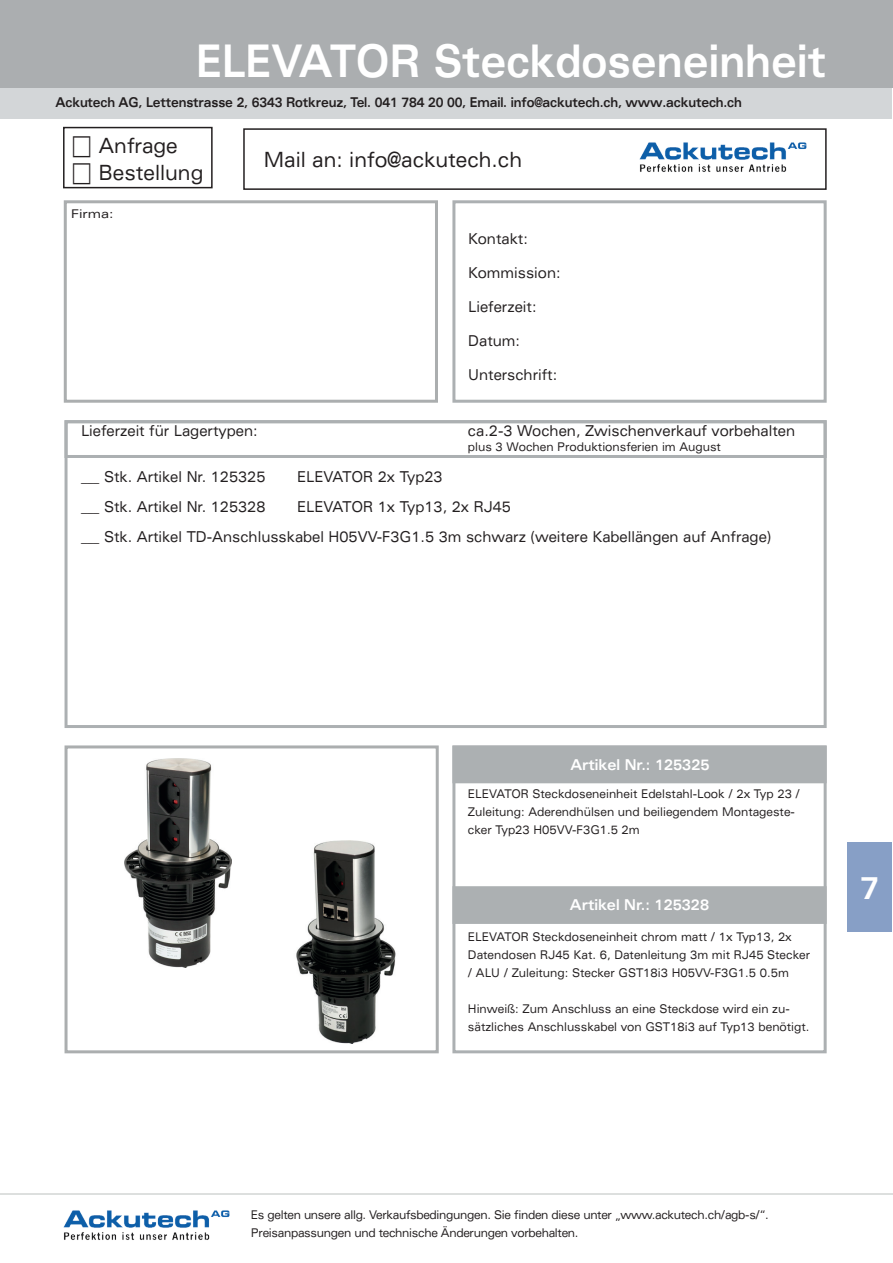
<style>
.page{position:relative;width:893px;height:1263px;background:#fff}
.page>*{position:absolute;margin:0;border:0;box-sizing:border-box;transform-origin:0 0}
.t1{font:700 expanded 45px "Univers LT Std";color:#fff;scale:.78 1}
.t2{font:700 expanded 31.5px "Univers LT Std";color:#fff;scale:.82 1}
.t3{font:expanded 21px/27px "Univers LT Std";color:#231f20;scale:.82 1}
.t4{font:expanded 15px/30px "Univers LT Std";color:#231f20;scale:.82 1}
.t5{font:700 expanded 15px "Univers LT Std";color:#fff;scale:.82 1}
.t6{font:700 expanded 13.5px "Univers LT Std";letter-spacing:-.015em;color:#231f20;scale:.78 1}
.t7{font:expanded 12px/18px "Univers LT Std";color:#231f20;scale:.82 1}
.t8{font:expanded 12px/18px "Univers LT Std";letter-spacing:-.03em;color:#231f20;scale:.82 1}
.t9{font:expanded 12px "Univers LT Std";color:#231f20}
</style>
<div class="page">
<hr style="left:0;top:1193px;width:893px;height:2px;background:#d2d5d4">
<img style="left:63px;top:1210px;width:167px;height:30px">
<div style="left:1px;top:88px;width:891px;height:30px;background:#d3d6d8"></div>
<div style="left:0;top:0;width:893px;height:87px;background:#abaeb0"></div>
<div style="left:847px;top:843px;width:45px;height:89px;background:#879fc6"></div>
<img style="left:124px;top:759px;width:108px;height:208px">
<div style="left:65px;top:745px;width:374px;height:308px;border:3px solid #abaeaf"></div>
<img style="left:296px;top:841px;width:100px;height:202px">
<div style="left:452px;top:886px;width:375px;height:38px;background:#acb0b2;border:3px solid #acb0b2"></div>
<div style="left:452px;top:746px;width:375px;height:37px;background:#acb0b2"></div>
<div style="left:452px;top:745px;width:375px;height:308px;border:3px solid #acb0b2"></div>
<div style="left:65px;top:420px;width:762px;height:38px;background:#fff;border:3px solid #acb0b2"></div>
<div style="left:65px;top:420px;width:762px;height:308px;border:3px solid #acb0b2"></div>
<div style="left:452px;top:200px;width:375px;height:203px;border:3px solid #acb0b2"></div>
<div style="left:64px;top:200px;width:374px;height:203px;border:3px solid #abaeaf"></div>
<img style="left:639px;top:142px;width:168px;height:30px">
<div style="left:63px;top:127px;width:150px;height:61px;border:2px solid #231f20"></div>
<div style="left:243px;top:128px;width:584px;height:62px;border:2px solid #231f20"></div>
<h1 class="t1" style="left:196px;top:35px;width:809px">ELEVATOR Steckdoseneinheit</h1>
<p class="t6" style="left:56px;top:94px;width:881px">Ackutech AG, Lettenstrasse 2, 6343 Rotkreuz, Tel. 041 784 20 00, Email. info@ackutech.ch, www.ackutech.ch</p>
<h3 class="t3" style="left:99px;top:131px;width:129px">Anfrage<br>Bestellung</h3>
<p class="t9" style="left:71px;top:206px;width:44px">Firma:</p>
<h3 class="t3" style="left:264px;top:145px;width:317px">Mail an: info@ackutech.ch</h3>
<p class="t4" style="left:468px;top:223px;width:74px">Kontakt:</p>
<p class="t4" style="left:468px;top:257px;width:114px">Kommission:</p>
<p class="t4" style="left:468px;top:291px;width:85px">Lieferzeit:</p>
<p class="t4" style="left:468px;top:325px;width:65px">Datum:</p>
<p class="t4" style="left:468px;top:359px;width:110px">Unterschrift:</p>
<p class="t4" style="left:81px;top:416px;width:217px">Lieferzeit für Lagertypen:</p>
<p class="t4" style="left:468px;top:416px;width:401px">ca.2-3 Wochen, Zwischenverkauf vorbehalten</p>
<p class="t7" style="left:468px;top:438px;width:310px">plus 3 Wochen Produktionsferien im August</p>
<p class="t4" style="left:81px;top:461px;width:226px">___ Stk. Artikel Nr. 125325</p>
<p class="t4" style="left:297px;top:461px;width:179px">ELEVATOR 2x Typ23</p>
<p class="t4" style="left:81px;top:491px;width:226px">___ Stk. Artikel Nr. 125328</p>
<p class="t4" style="left:81px;top:491px;width:843px;text-indent:216px">ELEVATOR 1x Typ13, 2x RJ45<br>___ Stk. Artikel TD-Anschlusskabel H05VV-F3G1.5 3m schwarz (weitere Kabellängen auf Anfrage)</p>
<p class="t5" style="left:570px;top:756px;width:171px">Artikel Nr.: 125325</p>
<p class="t7" style="left:468px;top:784px;width:406px">ELEVATOR Steckdoseneinheit Edelstahl-Look / 2x Typ 23 /<br>Zuleitung: Aderendhülsen und beiliegendem Montageste&shy;cker Typ23 H05VV-F3G1.5 2m</p>
<p class="t5" style="left:570px;top:896px;width:171px">Artikel Nr.: 125328</p>
<p class="t7" style="left:468px;top:927px;width:419px">ELEVATOR Steckdoseneinheit chrom matt / 1x Typ13, 2x<br>Datendosen RJ45 Kat. 6, Datenleitung 3m mit RJ45 Stecker / ALU / Zuleitung: Stecker GST18i3 H05VV-F3G1.5 0.5m</p>
<p class="t7" style="left:468px;top:999px;width:418px">Hinweiß: Zum Anschluss an eine Steckdose wird ein zu&shy;sätzliches Anschlusskabel von GST18i3 auf Typ13 benötigt.</p>
<h2 class="t2" style="left:860px;top:870px;width:25px">7</h2>
<p class="t8" style="left:251px;top:1205px;width:633px">Es gelten unsere allg. Verkaufsbedingungen. Sie finden diese unter „www.ackutech.ch/agb-s/“.<br>Preisanpassungen und technische Änderungen vorbehalten.</p>
</div>
